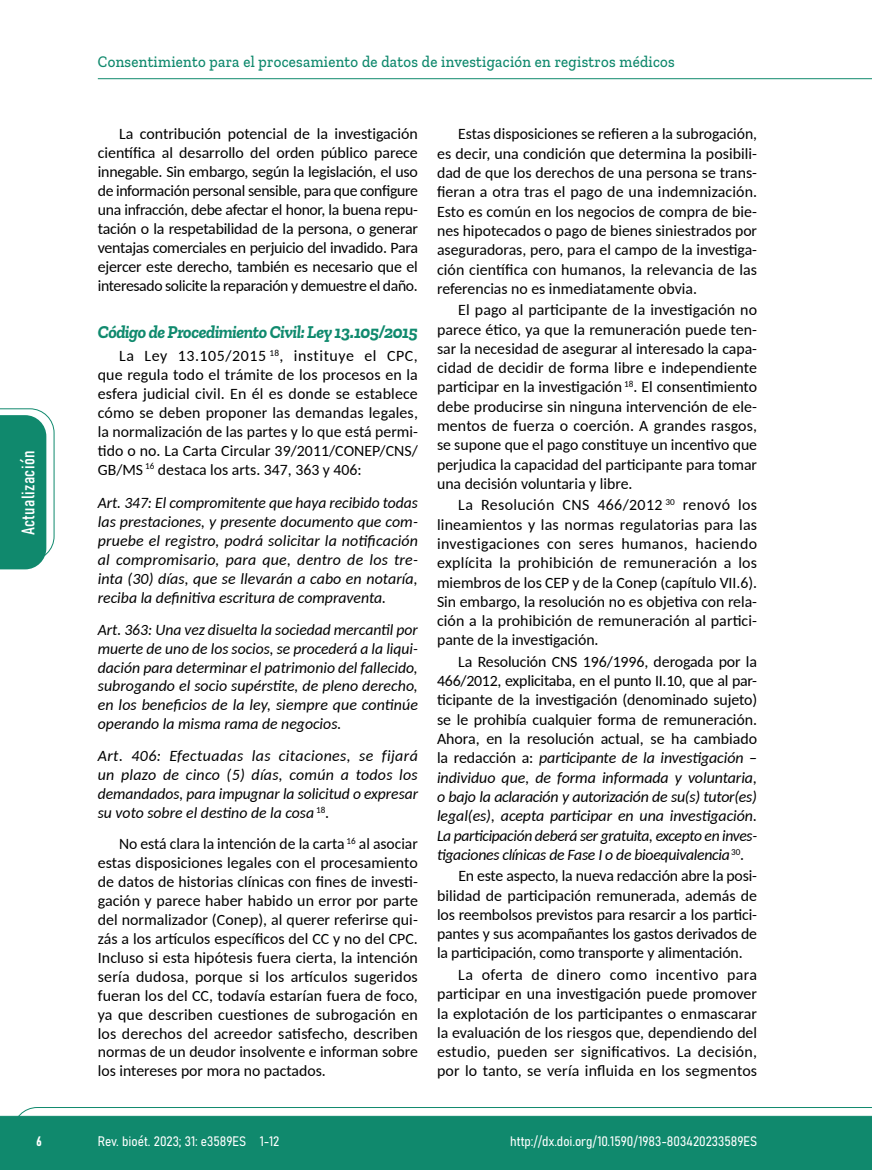
<style>
.page{position:relative;width:872px;height:1170px;background:#fff}
.page>*{position:absolute;margin:0;border:0;box-sizing:border-box;transform-origin:0 0}
.t1{font:italic 700 18px "Zilla Slab";letter-spacing:-.025em;color:#108a6e}
.t2{font:18px "Bahnschrift";letter-spacing:.02em;color:#fff}
.t3{font:500 16.5px "Zilla Slab";letter-spacing:.02em;color:#10896d;scale:.9 1}
.t4{font:15.75px/19.4px "Carlito";color:#000;text-align:justify}
.t5{font:italic 15.75px/18.9px "Carlito";color:#000;text-align:justify}
.t6{font:13.5px "Bahnschrift";color:#fff}
.s1{font-style:normal}
</style>
<div class="page">
<svg style="left:12px;top:1107px;width:860px;height:62px;background:#2e987f"></svg>
<hr style="left:98px;top:78px;width:774px;height:1px;background:#10896d">
<svg style="left:0;top:408px;width:55px;height:161px"></svg>
<p class="t2" style="left:15px;top:535px;width:86px;rotate:-90deg">Actualización</p>
<p class="t3" style="left:98px;top:53px;width:642px">Consentimiento para el procesamiento de datos de investigación en registros médicos</p>
<p class="t4" style="left:98px;top:124px;width:322px;line-height:18.9px;text-indent:21px">La contribución potencial de la investigación científica al desarrollo del orden público parece innegable. Sin embargo, según la legislación, el uso de información personal sensible, para que configure una infracción, debe afectar el honor, la buena repu&shy;tación o la respetabilidad de la persona, o generar ventajas comerciales en perjuicio del invadido. Para ejercer este derecho, también es necesario que el interesado solicite la reparación y demuestre el daño.</p>
<p class="t1" style="left:98px;top:321px;width:321px">Código de Procedimiento Civil: Ley 13.105/2015</p>
<p class="t4" style="left:98px;top:345px;width:322px;line-height:18.9px;text-indent:21px">La Ley 13.105/2015 <sup>18</sup>, instituye el CPC, que regula todo el trámite de los procesos en la esfera judicial civil. En él es donde se establece cómo se deben proponer las demandas legales, la normalización de las partes y lo que está permi&shy;tido o no. La Carta Circular 39/2011/CONEP/CNS/ GB/MS <sup>16</sup> destaca los arts. 347, 363 y 406:</p>
<p class="t5" style="left:98px;top:493px;width:322px">Art. 347: El compromitente que haya recibido todas las prestaciones, y presente documento que com&shy;pruebe el registro, podrá solicitar la notificación al compromisario, para que, dentro de los tre&shy;inta (30) días, que se llevarán a cabo en notaría, reciba la definitiva escritura de compraventa.</p>
<p class="t5" style="left:98px;top:619px;width:322px">Art. 363: Una vez disuelta la sociedad mercantil por muerte de uno de los socios, se procederá a la liqui&shy;dación para determinar el patrimonio del fallecido, subrogando el socio supérstite, de pleno derecho, en los beneficios de la ley, siempre que continúe operando la misma rama de negocios.</p>
<p class="t5" style="left:98px;top:745px;width:322px">Art. 406: Efectuadas las citaciones, se fijará un plazo de cinco (5) días, común a todos los demandados, para impugnar la solicitud o expresar su voto sobre el destino de la cosa <sup>18</sup>.</p>
<p class="t4" style="left:98px;top:833px;width:321px;line-height:18.9px;text-indent:21px">No está clara la intención de la carta <sup>16</sup> al asociar estas disposiciones legales con el procesamiento de datos de historias clínicas con fines de investi&shy;gación y parece haber habido un error por parte del normalizador (Conep), al querer referirse qui&shy;zás a los artículos específicos del CC y no del CPC.<br>Incluso si esta hipótesis fuera cierta, la intención sería dudosa, porque si los artículos sugeridos fueran los del CC, todavía estarían fuera de foco, ya que describen cuestiones de subrogación en los derechos del acreedor satisfecho, describen normas de un deudor insolvente e informan sobre los intereses por mora no pactados.</p>
<p class="t4" style="left:437px;top:124px;width:322px;text-indent:21px">Estas disposiciones se refieren a la subrogación, es decir, una condición que determina la posibili&shy;dad de que los derechos de una persona se trans&shy;fieran a otra tras el pago de una indemnización.<br>Esto es común en los negocios de compra de bie&shy;nes hipotecados o pago de bienes siniestrados por aseguradoras, pero, para el campo de la investiga&shy;ción científica con humanos, la relevancia de las referencias no es inmediatamente obvia.</p>
<p class="t4" style="left:437px;top:299px;width:321px;text-indent:21px">El pago al participante de la investigación no parece ético, ya que la remuneración puede ten&shy;sar la necesidad de asegurar al interesado la capa&shy;cidad de decidir de forma libre e independiente participar en la investigación <sup>18</sup>. El consentimiento debe producirse sin ninguna intervención de ele&shy;mentos de fuerza o coerción. A grandes rasgos, se supone que el pago constituye un incentivo que perjudica la capacidad del participante para tomar una decisión voluntaria y libre.</p>
<p class="t4" style="left:437px;top:494px;width:322px;text-indent:21px">La Resolución CNS 466/2012 <sup>30</sup> renovó los lineamientos y las normas regulatorias para las investigaciones con seres humanos, haciendo explícita la prohibición de remuneración a los miembros de los CEP y de la Conep (capítulo VII.6).<br>Sin embargo, la resolución no es objetiva con rela&shy;ción a la prohibición de remuneración al partici&shy;pante de la investigación.</p>
<p class="t5" style="left:437px;top:651px;width:322px;line-height:19.4px;text-indent:21px"><span class="s1">La Resolución CNS 196/1996, derogada por la 466/2012, explicitaba, en el punto II.10, que al par&shy;ticipante de la investigación (denominado sujeto) se le prohibía cualquier forma de remuneración.<br>Ahora, en la resolución actual, se ha cambiado la redacción a:</span> participante de la investigación – individuo que, de forma informada y voluntaria, o bajo la aclaración y autorización de su(s) tutor(es) legal(es), acepta participar en una investigación.<br>La participación deberá ser gratuita, excepto en inves&shy;tigaciones clínicas de Fase I o de bioequivalencia <sup>30</sup><span class="s1">.</span></p>
<p class="t4" style="left:437px;top:865px;width:321px;text-indent:21px">En este aspecto, la nueva redacción abre la posi&shy;bilidad de participación remunerada, además de los reembolsos previstos para resarcir a los partici&shy;pantes y sus acompañantes los gastos derivados de la participación, como transporte y alimentación.</p>
<p class="t4" style="left:437px;top:964px;width:322px;text-indent:21px">La oferta de dinero como incentivo para participar en una investigación puede promover la explotación de los participantes o enmascarar la evaluación de los riesgos que, dependiendo del estudio, pueden ser significativos. La decisión, por lo tanto, se vería influida en los segmentos</p>
<p class="t6" style="left:36px;top:1130px;width:7px">6</p>
<p class="t6" style="left:98px;top:1131px;width:183px">Rev. bioét. 2023; 31: e3589ES 1-12</p>
<p class="t6" style="left:510px;top:1131px;width:248px">http://dx.doi.org/10.1590/1983-803420233589ES</p>
</div>
